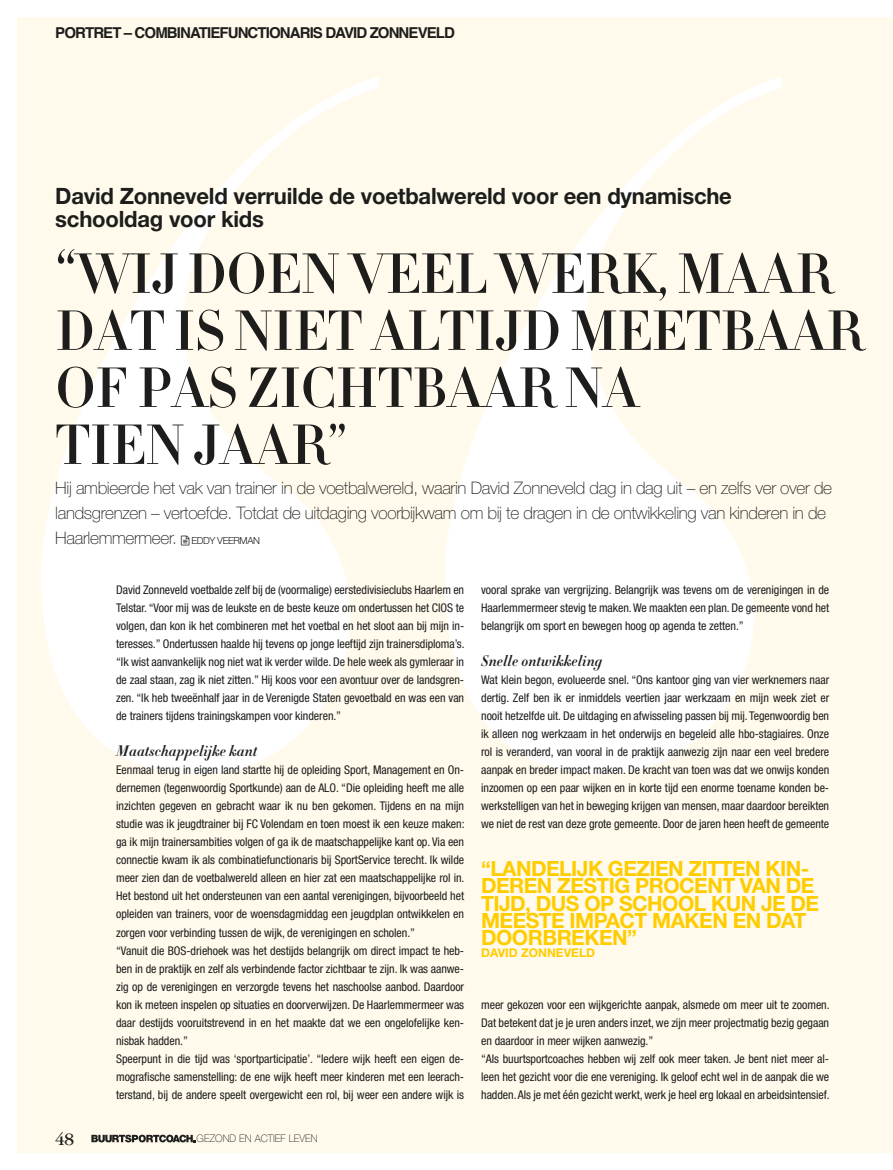
<style>
.page{position:relative;width:893px;height:1170px;background:#fff}
.page>*{position:absolute;margin:0;border:0;box-sizing:border-box;transform-origin:0 0}
.t1{font:55.5px/57px "Didot HTF M16 Medium";letter-spacing:-.01em;color:#1d1d1b}
.t2{font:700 22.5px/22.5px "Helvetica Neue LT Std";letter-spacing:-.01em;color:#1d1d1b}
.t3{font:700 21px/17.1px "Helvetica Neue LT Std";letter-spacing:-.025em;color:#fc0}
.t4{font:18px "ITC Garamond Std";color:#1d1d1b}
.t5{font:100 17.25px/24.9px "Helvetica Neue LT Std";letter-spacing:-.02em;color:#1d1d1b}
.t6{font:700 15px "Helvetica";letter-spacing:-.06em;color:#1d1d1b}
.t7{font:15px "Didot HTF B11 Bold Ital";letter-spacing:.005em;color:#1d1d1b}
.t8{font:condensed 12px/18px "Helvetica Neue LT Std";letter-spacing:-.005em;color:#1d1d1b;text-align:justify}
.t9{font:700 12px "Helvetica Neue LT Std";color:#fc0}
.t10{font:100 10.35px "Helvetica Neue LT Std";letter-spacing:.005em;color:#1d1d1b}
.t11{font:300 9.75px "Helvetica Neue LT Std";letter-spacing:-.04em;color:#1d1d1b}
.s1{font-size:60px}
</style>
<div class="page">
<div style="left:17px;top:17px;width:876px;height:1135px;background:#fffaec"></div>
<svg style="left:41px;top:77px;width:742px;height:697px"></svg>
<svg style="left:91px;top:1134px;width:104px;height:8px"></svg>
<svg style="left:181px;top:535px;width:9px;height:10px"></svg>
<p class="t6" style="left:55px;top:23px;width:401px">PORTRET – COMBINATIEFUNCTIONARIS DAVID ZONNEVELD</p>
<h2 class="t2" style="left:55px;top:184px;width:678px">David Zonneveld verruilde de voetbalwereld voor een dynamische schooldag voor kids</h2>
<h1 class="t1" style="left:55px;top:247px;width:810px"><span class="s1">“</span>WIJ DOEN VEEL WERK, MAAR<br>DAT IS NIET ALTIJD MEETBAAR<br>OF PAS ZICHTBAAR NA<br>TIEN JAAR”</h1>
<p class="t5" style="left:55px;top:475px;width:778px">Hij ambieerde het vak van trainer in de voetbalwereld, waarin David Zonneveld dag in dag uit – en zelfs ver over de landsgrenzen – vertoefde. Totdat de uitdaging voorbijkwam om bij te dragen in de ontwikkeling van kinderen in de<br>Haarlemmermeer.</p>
<p class="t11" style="left:191px;top:534px;width:70px">EDDY VEERMAN</p>
<h3 class="t4" style="left:55px;top:1128px;width:20px">48</h3>
<p class="t8" style="left:116px;top:581px;width:350px">David Zonneveld voetbalde zelf bij de (voormalige) eerstedivisieclubs Haarlem en Telstar. “Voor mij was de leukste en de beste keuze om ondertussen het CIOS te volgen, dan kon ik het combineren met het voetbal en het sloot aan bij mijn in&shy;teresses.” Ondertussen haalde hij tevens op jonge leeftijd zijn trainersdiploma’s. “Ik wist aanvankelijk nog niet wat ik verder wilde. De hele week als gymleraar in de zaal staan, zag ik niet zitten.” Hij koos voor een avontuur over de landsgren&shy;zen. “Ik heb tweeënhalf jaar in de Verenigde Staten gevoetbald en was een van de trainers tijdens trainingskampen voor kinderen.”</p>
<p class="t7" style="left:116px;top:741px;width:143px">Maatschappelijke kant</p>
<p class="t8" style="left:116px;top:761px;width:350px;text-align:left">Eenmaal terug in eigen land startte hij de opleiding Sport, Management en On&shy;dernemen (tegenwoordig Sportkunde) aan de ALO. “Die opleiding heeft me alle inzichten gegeven en gebracht waar ik nu ben gekomen. Tijdens en na mijn studie was ik jeugdtrainer bij FC Volendam en toen moest ik een keuze maken: ga ik mijn trainersambities volgen of ga ik de maatschappelijke kant op. Via een connectie kwam ik als combinatiefunctionaris bij SportService terecht. Ik wilde meer zien dan de voetbalwereld alleen en hier zat een maatschappelijke rol in.<br>Het bestond uit het ondersteunen van een aantal verenigingen, bijvoorbeeld het opleiden van trainers, voor de woensdagmiddag een jeugdplan ontwikkelen en zorgen voor verbinding tussen de wijk, de verenigingen en scholen.”<br>“Vanuit die BOS-driehoek was het destijds belangrijk om direct impact te heb&shy;ben in de praktijk en zelf als verbindende factor zichtbaar te zijn. Ik was aanwe&shy;zig op de verenigingen en verzorgde tevens het naschoolse aanbod. Daardoor kon ik meteen inspelen op situaties en doorverwijzen. De Haarlemmermeer was daar destijds vooruitstrevend in en het maakte dat we een ongelofelijke ken&shy;nisbak hadden.”<br>Speerpunt in die tijd was ‘sportparticipatie’. “Iedere wijk heeft een eigen de&shy;mografische samenstelling: de ene wijk heeft meer kinderen met een leerach&shy;terstand, bij de andere speelt overgewicht een rol, bij weer een andere wijk is</p>
<p class="t10" style="left:196px;top:1132px;width:123px">GEZOND EN ACTIEF LEVEN</p>
<p class="t8" style="left:481px;top:581px;width:350px">vooral sprake van vergrijzing. Belangrijk was tevens om de verenigingen in de Haarlemmermeer stevig te maken. We maakten een plan. De gemeente vond het belangrijk om sport en bewegen hoog op agenda te zetten.”</p>
<p class="t7" style="left:481px;top:651px;width:123px">Snelle ontwikkeling</p>
<p class="t8" style="left:481px;top:671px;width:350px">Wat klein begon, evolueerde snel. “Ons kantoor ging van vier werknemers naar dertig. Zelf ben ik er inmiddels veertien jaar werkzaam en mijn week ziet er nooit hetzelfde uit. De uitdaging en afwisseling passen bij mij. Tegenwoordig ben ik alleen nog werkzaam in het onderwijs en begeleid alle hbo-stagiaires. Onze rol is veranderd, van vooral in de praktijk aanwezig zijn naar een veel bredere aanpak en breder impact maken. De kracht van toen was dat we onwijs konden inzoomen op een paar wijken en in korte tijd een enorme toename konden be&shy;werkstelligen van het in beweging krijgen van mensen, maar daardoor bereikten we niet de rest van deze grote gemeente. Door de jaren heen heeft de gemeente</p>
<h3 class="t3" style="left:481px;top:859px;width:340px">“LANDELIJK GEZIEN ZITTEN KIN-<br>DEREN ZESTIG PROCENT VAN DE<br>TIJD, DUS OP SCHOOL KUN JE DE<br>MEESTE IMPACT MAKEN EN DAT<br>DOORBREKEN”</h3>
<p class="t9" style="left:481px;top:945px;width:115px">DAVID ZONNEVELD</p>
<p class="t8" style="left:481px;top:995px;width:350px;text-align:left">meer gekozen voor een wijkgerichte aanpak, alsmede om meer uit te zoomen.<br>Dat betekent dat je je uren anders inzet, we zijn meer projectmatig bezig gegaan en daardoor in meer wijken aanwezig.”<br>“Als buurtsportcoaches hebben wij zelf ook meer taken. Je bent niet meer al&shy;leen het gezicht voor die ene vereniging. Ik geloof echt wel in de aanpak die we hadden. Als je met één gezicht werkt, werk je heel erg lokaal en arbeidsintensief.</p>
</div>
